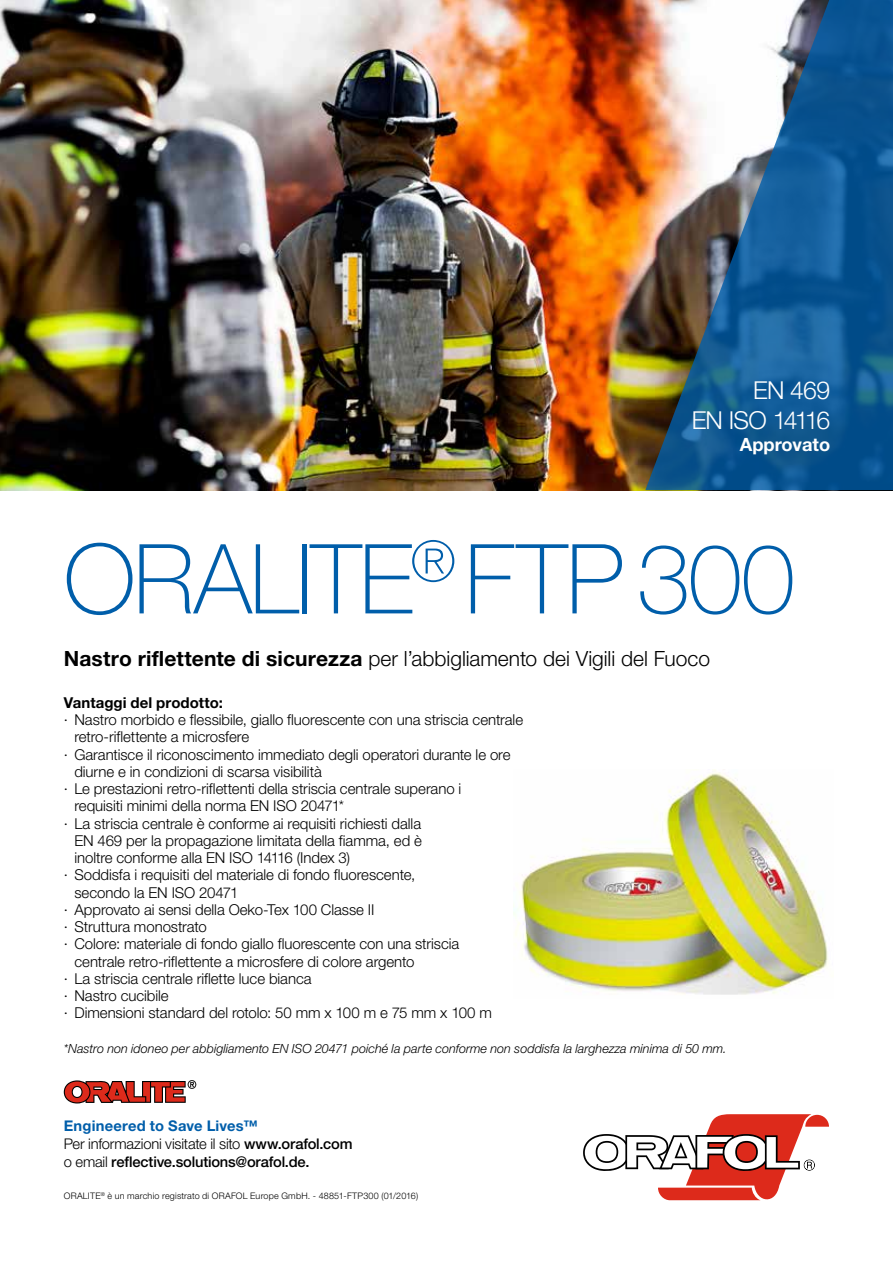
<style>
.page{position:relative;width:893px;height:1263px;background:#fff}
.page>*{position:absolute;margin:0;border:0;box-sizing:border-box;transform-origin:0 0}
.t1{font:100 96.75px "Helvetica Neue LT Std";letter-spacing:-.02em;color:#005eaa}
.t2{font:300 24.75px/29.7px "Helvetica Neue LT Std";letter-spacing:-.035em;color:#fff;text-align:right}
.t3{font:300 21px "Helvetica Neue LT Std";color:#000}
.t4{font:700 18.3px "Helvetica Neue LT Std";color:#fff}
.t5{font:300 15px "Helvetica Neue LT Std";letter-spacing:-.005em;color:#000}
.t6{font:700 15px "Helvetica Neue LT Std";letter-spacing:.005em;color:#000}
.t7{font:500 14.7px/18px "Helvetica Neue LT Std";letter-spacing:-.01em;color:#000}
.t8{font:italic 300 12.6px "Helvetica Neue LT Std";color:#000}
.t9{font:300 9px "Helvetica Neue LT Std";letter-spacing:.025em;color:#000}
.s1{font-weight:700}
.s2{font-weight:700;color:#005eaa}
.s3{font-weight:300}
</style>
<div class="page">
<img style="left:0;top:0;width:645px;height:490px">
<svg style="left:583px;top:1114px;width:246px;height:87px"></svg>
<img style="left:645px;top:0;width:248px;height:490px">
<img style="left:513px;top:770px;width:315px;height:225px">
<svg style="left:64px;top:1080px;width:132px;height:23px"></svg>
<h2 class="t2" style="left:692px;top:375px;width:140px">EN 469<br>EN ISO 14116</h2>
<p class="t4" style="left:740px;top:433px;width:92px">Approvato</p>
<h1 class="t1" style="left:64px;top:524px;width:733px">ORALITE<sup>®</sup> FTP 300</h1>
<h3 class="t3" style="left:64px;top:645px;width:648px"><span class="s1">Nastro riflettente di sicurezza</span> per l’abbigliamento dei Vigili del Fuoco</h3>
<p class="t6" style="left:64px;top:693px;width:161px">Vantaggi del prodotto:</p>
<p class="t5" style="left:64px;top:711px;width:461px">· Nastro morbido e flessibile, giallo fluorescente con una striscia centrale</p>
<p class="t5" style="left:74px;top:728px;width:176px">retro-riflettente a microsfere</p>
<p class="t5" style="left:64px;top:745px;width:448px">· Garantisce il riconoscimento immediato degli operatori durante le ore</p>
<p class="t5" style="left:74px;top:762px;width:249px">diurne e in condizioni di scarsa visibilità</p>
<p class="t5" style="left:64px;top:780px;width:399px">· Le prestazioni retro-riflettenti della striscia centrale superano i</p>
<p class="t5" style="left:74px;top:797px;width:271px">requisiti minimi della norma EN ISO 20471*</p>
<p class="t5" style="left:64px;top:814px;width:359px">· La striscia centrale è conforme ai requisiti richiesti dalla</p>
<p class="t5" style="left:74px;top:831px;width:349px">EN 469 per la propagazione limitata della fiamma, ed è</p>
<p class="t5" style="left:74px;top:849px;width:277px">inoltre conforme alla EN ISO 14116 (Index 3)</p>
<p class="t5" style="left:64px;top:866px;width:353px">· Soddisfa i requisiti del materiale di fondo fluorescente,</p>
<p class="t5" style="left:74px;top:883px;width:166px">secondo la EN ISO 20471</p>
<p class="t5" style="left:64px;top:900px;width:312px">· Approvato ai sensi della Oeko-Tex 100 Classe II</p>
<p class="t5" style="left:64px;top:918px;width:145px">· Struttura monostrato</p>
<p class="t5" style="left:64px;top:935px;width:397px">· Colore: materiale di fondo giallo fluorescente con una striscia</p>
<p class="t5" style="left:74px;top:952px;width:342px">centrale retro-riflettente a microsfere di colore argento</p>
<p class="t5" style="left:64px;top:969px;width:249px">· La striscia centrale riflette luce bianca</p>
<p class="t5" style="left:64px;top:987px;width:106px">· Nastro cucibile</p>
<p class="t5" style="left:64px;top:1004px;width:430px">· Dimensioni standard del rotolo: 50 mm x 100 m e 75 mm x 100 m</p>
<p class="t8" style="left:64px;top:1041px;width:664px">*Nastro non idoneo per abbigliamento EN ISO 20471 poiché la parte conforme non soddisfa la larghezza minima di 50 mm.</p>
<p class="t7" style="left:64px;top:1116px;width:290px"><span class="s2">Engineered to Save Lives™<br></span><span class="s3">Per informazioni visitate il sito</span> www.orafol.com <span class="s3">o email</span> reflective.solutions@orafol.de.</p>
<p class="t9" style="left:64px;top:1191px;width:356px">ORALITE<sup>®</sup> è un marchio registrato di ORAFOL Europe GmbH. - 48851-FTP300 (01/2016)</p>
</div>
